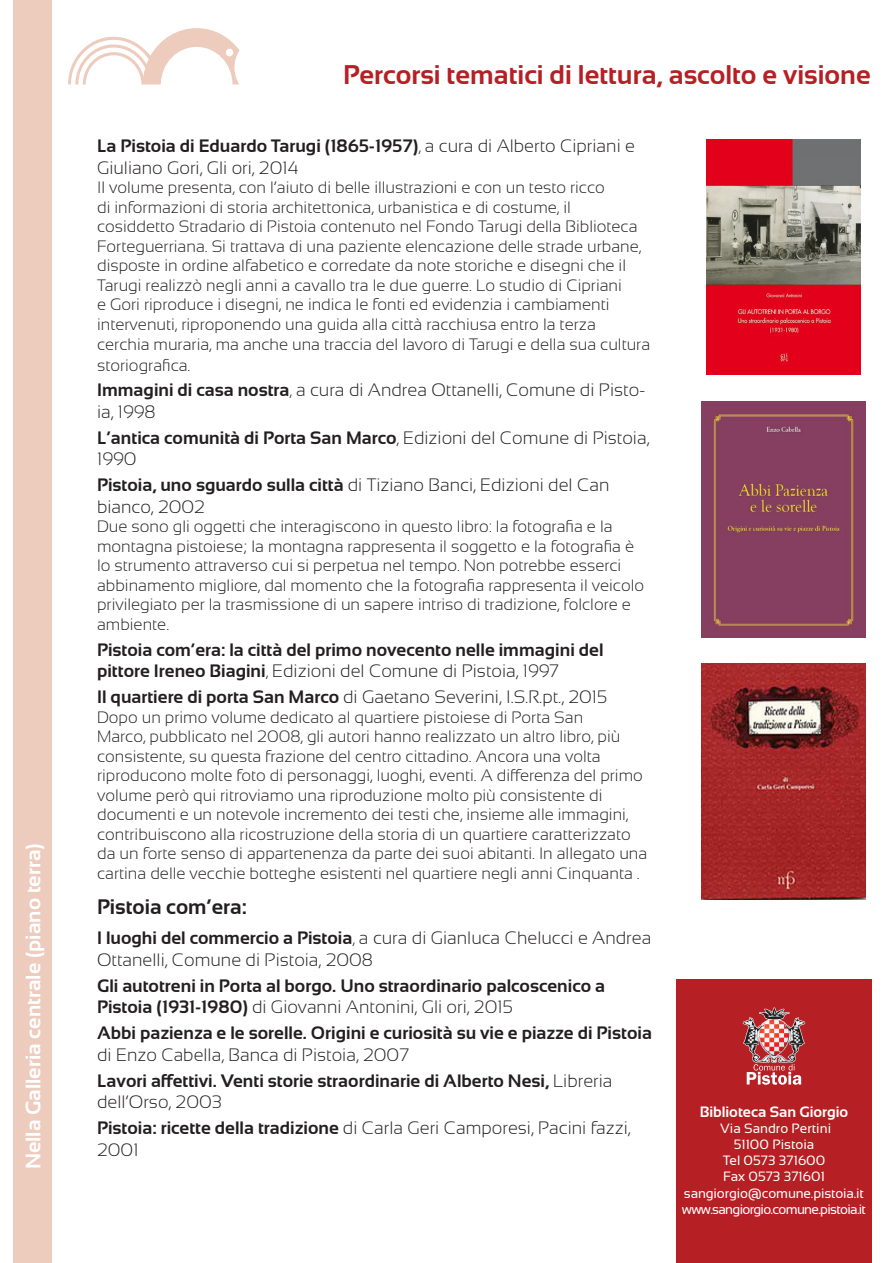
<style>
.page{position:relative;width:893px;height:1263px;background:#fff}
.page>*{position:absolute;margin:0;border:0;box-sizing:border-box;transform-origin:0 0}
.t1{font:700 27px "Sansation";color:#b62024}
.t2{font:700 21px "Sansation";color:#fff}
.t3{font:700 21px "Sansation";color:#231f20}
.t4{font:700 18px/21.6px "Sansation";color:#231f20}
.t5{font:300 18px/21.6px "Sansation";color:#231f20}
.t6{font:300 16.5px/19.5px "Sansation";color:#231f20}
.t7{font:700 15px "Sansation";color:#fff}
.t8{font:13.5px "Sansation";letter-spacing:-.01em;color:#fff}
.t9{font:13.5px "Sansation";letter-spacing:-.05em;color:#fff}
.s1{font-weight:700}
.s2{font-size:16.5px}
.s3{font-weight:300;font-size:16.5px}
.s4{font-weight:300}
</style>
<div class="page">
<svg style="left:68px;top:28px;width:172px;height:57px"></svg>
<div style="left:676px;top:979px;width:196px;height:284px;background:#b62024"></div>
<img style="left:742px;top:1007px;width:64px;height:56px">
<svg style="left:747px;top:1064px;width:54px;height:21px"></svg>
<div style="left:14px;top:0;width:38px;height:1263px;background:#edcbbd"></div>
<img style="left:706px;top:139px;width:154px;height:236px">
<img style="left:702px;top:401px;width:163px;height:236px">
<img style="left:702px;top:664px;width:163px;height:235px">
<p class="t2" style="left:22px;top:1169px;width:328px;rotate:-90deg">Nella Galleria centrale (piano terra)</p>
<p class="t1" style="left:343px;top:59px;width:529px">Percorsi tematici di lettura, ascolto e visione</p>
<p class="t5" style="left:97px;top:135px;width:539px"><span class="s1">La Pistoia di Eduardo Tarugi (1865-1957)</span><span class="s2">,</span> a cura di Alberto Cipriani e<br>Giuliano Gori, Gli ori, 2014</p>
<p class="t6" style="left:97px;top:178px;width:555px">Il volume presenta, con l’aiuto di belle illustrazioni e con un testo ricco<br>di informazioni di storia architettonica, urbanistica e di costume, il cosiddetto Stradario di Pistoia contenuto nel Fondo Tarugi della Biblioteca Forteguerriana. Si trattava di una paziente elencazione delle strade urbane, disposte in ordine alfabetico e corredate da note storiche e disegni che il Tarugi realizzò negli anni a cavallo tra le due guerre. Lo studio di Cipriani<br>e Gori riproduce i disegni, ne indica le fonti ed evidenzia i cambiamenti intervenuti, riproponendo una guida alla città racchiusa entro la terza cerchia muraria, ma anche una traccia del lavoro di Tarugi e della sua cultura</p>
<p class="t6" style="left:97px;top:355px;width:95px">storiografica.</p>
<p class="t5" style="left:97px;top:379px;width:550px"><span class="s1">Immagini di casa nostra</span><span class="s2">,</span> a cura di Andrea Ottanelli, Comune di Pisto&shy;ia, 1998</p>
<p class="t4" style="left:97px;top:427px;width:554px">L’antica comunità di Porta San Marco<span class="s3">,</span> <span class="s4">Edizioni del Comune di Pistoia,<br>1990</span></p>
<p class="t5" style="left:97px;top:474px;width:514px"><span class="s1">Pistoia, uno sguardo sulla città</span> di Tiziano Banci, Edizioni del Can bianco, 2002</p>
<p class="t6" style="left:97px;top:517px;width:548px">Due sono gli oggetti che interagiscono in questo libro: la fotografia e la montagna pistoiese; la montagna rappresenta il soggetto e la fotografia è lo strumento attraverso cui si perpetua nel tempo. Non potrebbe esserci abbinamento migliore, dal momento che la fotografia rappresenta il veicolo privilegiato per la trasmissione di un sapere intriso di tradizione, folclore e ambiente.</p>
<p class="t4" style="left:97px;top:639px;width:508px">Pistoia com’era: la città del primo novecento nelle immagini del pittore Ireneo Biagini<span class="s3">,</span> <span class="s4">Edizioni del Comune di Pistoia, 1997</span></p>
<p class="t5" style="left:97px;top:686px;width:512px"><span class="s1">Il quartiere di porta San Marco</span> di Gaetano Severini, I.S.R.pt., 2015</p>
<p class="t6" style="left:97px;top:707px;width:552px">Dopo un primo volume dedicato al quartiere pistoiese di Porta San<br>Marco, pubblicato nel 2008, gli autori hanno realizzato un altro libro, più consistente, su questa frazione del centro cittadino. Ancora una volta riproducono molte foto di personaggi, luoghi, eventi. A differenza del primo volume però qui ritroviamo una riproduzione molto più consistente di documenti e un notevole incremento dei testi che, insieme alle immagini, contribuiscono alla ricostruzione della storia di un quartiere caratterizzato da un forte senso di appartenenza da parte dei suoi abitanti. In allegato una cartina delle vecchie botteghe esistenti nel quartiere negli anni Cinquanta .</p>
<p class="t3" style="left:97px;top:895px;width:151px">Pistoia com’era:</p>
<p class="t5" style="left:97px;top:927px;width:556px"><span class="s1">I luoghi del commercio a Pistoia</span><span class="s2">,</span> a cura di Gianluca Chelucci e Andrea<br>Ottanelli, Comune di Pistoia, 2008</p>
<p class="t4" style="left:97px;top:975px;width:509px">Gli autotreni in Porta al borgo. Uno straordinario palcoscenico a<br>Pistoia (1931-1980) <span class="s4">di Giovanni Antonini, Gli ori, 2015</span></p>
<p class="t4" style="left:97px;top:1022px;width:556px">Abbi pazienza e le sorelle. Origini e curiosità su vie e piazze di Pistoia <span class="s4">di Enzo Cabella, Banca di Pistoia, 2007</span></p>
<p class="t4" style="left:97px;top:1070px;width:517px">Lavori affettivi. Venti storie straordinarie di Alberto Nesi, <span class="s4">Libreria dell’Orso, 2003</span></p>
<p class="t5" style="left:97px;top:1117px;width:535px"><span class="s1">Pistoia: ricette della tradizione</span> di Carla Geri Camporesi, Pacini fazzi,<br>2001</p>
<p class="t7" style="left:700px;top:1103px;width:150px">Biblioteca San Giorgio</p>
<p class="t8" style="left:720px;top:1120px;width:112px">Via Sandro Pertini</p>
<p class="t8" style="left:734px;top:1137px;width:82px">51100 Pistoia</p>
<p class="t8" style="left:723px;top:1153px;width:104px">Tel 0573 371600</p>
<p class="t8" style="left:723px;top:1169px;width:103px">Fax 0573 371601</p>
<p class="t8" style="left:684px;top:1185px;width:182px">sangiorgio@comune.pistoia.it</p>
<p class="t9" style="left:682px;top:1201px;width:186px">www.sangiorgio.comune.pistoia.it</p>
</div>
